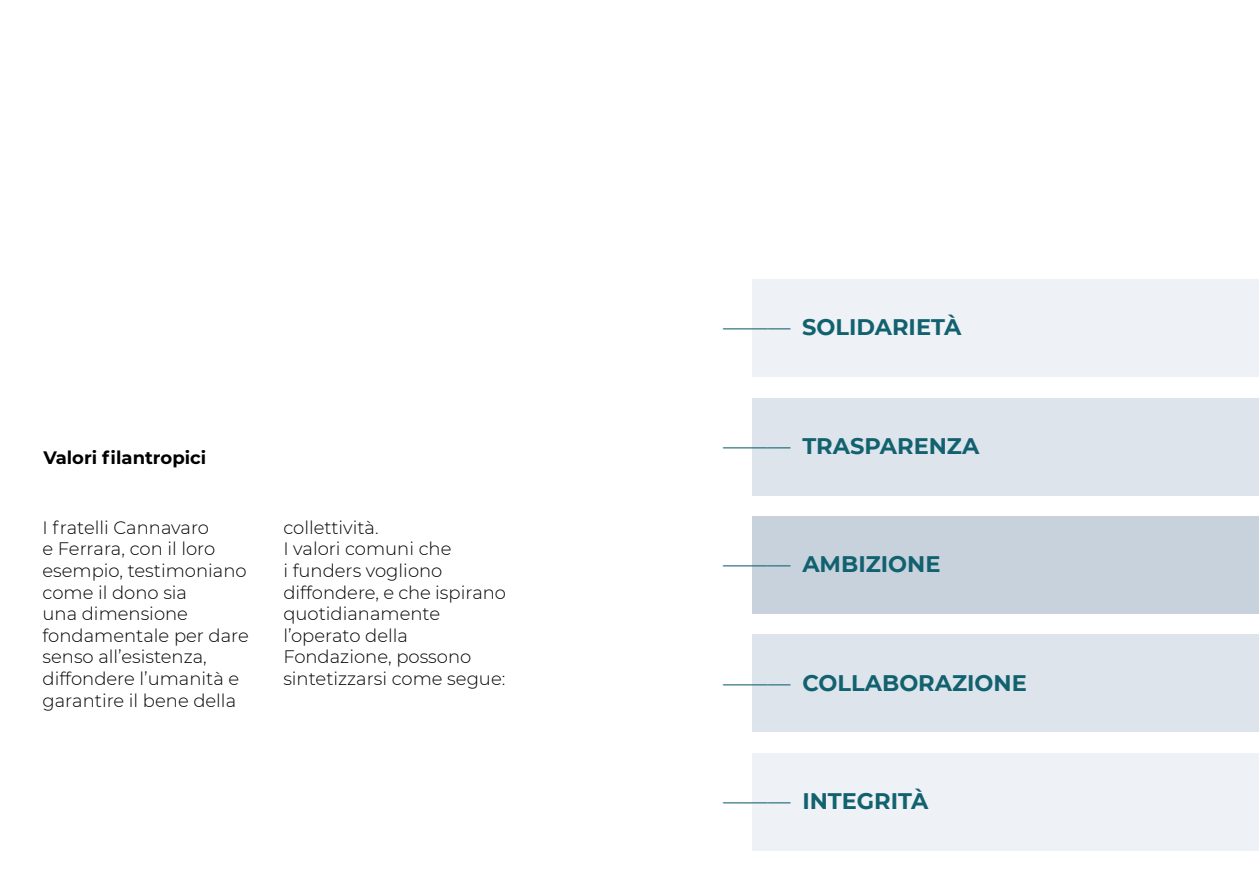
<style>
.page{position:relative;width:1259px;height:893px;background:#fff}
.page>*{position:absolute;margin:0;border:0;box-sizing:border-box;transform-origin:0 0}
.t1{font:700 22.5px "Montserrat";color:#12616f}
.t2{font:300 18px/21.6px "Montserrat";color:#000}
.t3{font:700 18px "Montserrat";color:#000}
.s1{font-weight:300}
</style>
<div class="page">
<div style="left:753px;top:279px;width:506px;height:98px;background:#eef1f5"></div>
<div style="left:753px;top:398px;width:506px;height:97px;background:#dde4eb"></div>
<div style="left:753px;top:516px;width:506px;height:97px;background:#c8d2dc"></div>
<div style="left:753px;top:635px;width:506px;height:97px;background:#dde4eb"></div>
<div style="left:753px;top:753px;width:506px;height:97px;background:#eef1f5"></div>
<p class="t3" style="left:43px;top:445px;width:164px">Valori filantropici</p>
<p class="t2" style="left:43px;top:517px;width:208px">I fratelli Cannavaro<br>e Ferrara, con il loro esempio, testimoniano come il dono sia<br>una dimensione fondamentale per dare senso all’esistenza, diffondere l’umanità e garantire il bene della</p>
<p class="t2" style="left:283px;top:517px;width:224px">collettività.<br>I valori comuni che<br>i funders vogliono diffondere, e che ispirano quotidianamente l’operato della<br>Fondazione, possono sintetizzarsi come segue:</p>
<p class="t1" style="left:723px;top:315px;width:240px"><span class="s1">—— —</span> SOLIDARIETÀ</p>
<p class="t1" style="left:723px;top:434px;width:258px"><span class="s1">—— —</span> TRASPARENZA</p>
<p class="t1" style="left:723px;top:552px;width:219px"><span class="s1">—— —</span> AMBIZIONE</p>
<p class="t1" style="left:723px;top:670px;width:305px"><span class="s1">—— —</span> COLLABORAZIONE</p>
<p class="t1" style="left:723px;top:789px;width:207px"><span class="s1">—— —</span> INTEGRITÀ</p>
</div>
